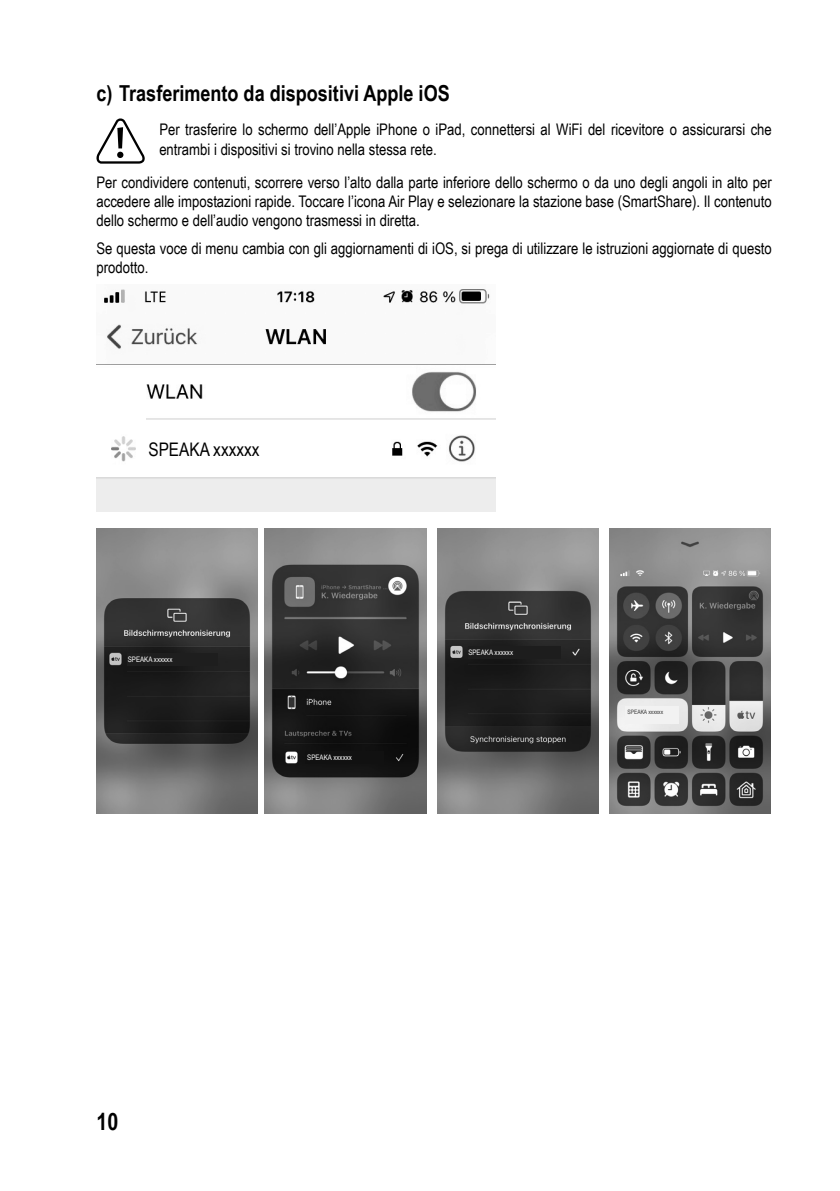
<style>
.page{position:relative;width:840px;height:1191px;background:#fff}
.page>*{position:absolute;margin:0;border:0;box-sizing:border-box;transform-origin:0 0}
.t1{font:700 24px "Arial Narrow";color:#000}
.t2{font:700 22px "Arial Narrow";color:#000}
.t3{font:18.6px "Arial Narrow";color:#000}
.t4{font:16px/19.2px "Arial Narrow";color:#000}
.t5{font:7.6px "Arial Narrow";color:#fff}
.t6{font:6px "Arial Narrow";color:#363636}
</style>
<div class="page">
<svg style="left:96px;top:118px;width:49px;height:46px"></svg>
<img style="left:96px;top:289px;width:399px;height:223px">
<div style="left:142px;top:433px;width:225px;height:32px;background:#fff"></div>
<img style="left:96px;top:528px;width:161px;height:286px">
<div style="left:126px;top:653px;width:91px;height:13px;background:#1e1e1e"></div>
<img style="left:265px;top:528px;width:161px;height:286px">
<div style="left:305px;top:751px;width:79px;height:13px;background:#111"></div>
<img style="left:437px;top:528px;width:161px;height:286px">
<div style="left:468px;top:646px;width:92px;height:12px;background:#1d1d1d"></div>
<img style="left:609px;top:528px;width:161px;height:286px">
<div style="left:625px;top:705px;width:53px;height:18px;background:#f2f2f2"></div>
<h2 class="t2" style="left:96px;top:77px;width:354px">c) Trasferimento da dispositivi Apple iOS</h2>
<p class="t4" style="left:159px;top:119px;width:613px">Per trasferire lo schermo dell’Apple iPhone o iPad, connettersi al WiFi del ricevitore o assicurarsi che entrambi i dispositivi si trovino nella stessa rete.</p>
<p class="t4" style="left:96px;top:172px;width:676px;text-align:justify">Per condividere contenuti, scorrere verso l’alto dalla parte inferiore dello schermo o da uno degli angoli in alto per accedere alle impostazioni rapide. Toccare l’icona Air Play e selezionare la stazione base (SmartShare). Il contenuto dello schermo e dell’audio vengono trasmessi in diretta.</p>
<p class="t4" style="left:96px;top:238px;width:676px">Se questa voce di menu cambia con gli aggiornamenti di iOS, si prega di utilizzare le istruzioni aggiornate di questo prodotto.</p>
<p class="t3" style="left:148px;top:436px;width:112px">SPEAKA xxxxxx</p>
<p class="t5" style="left:128px;top:653px;width:46px">SPEAKA xxxxxx</p>
<p class="t5" style="left:307px;top:751px;width:46px">SPEAKA xxxxxx</p>
<p class="t5" style="left:468px;top:646px;width:46px">SPEAKA xxxxxx</p>
<p class="t6" style="left:627px;top:707px;width:37px">SPEAKA xxxxxx</p>
<h1 class="t1" style="left:96px;top:1103px;width:23px">10</h1>
</div>
